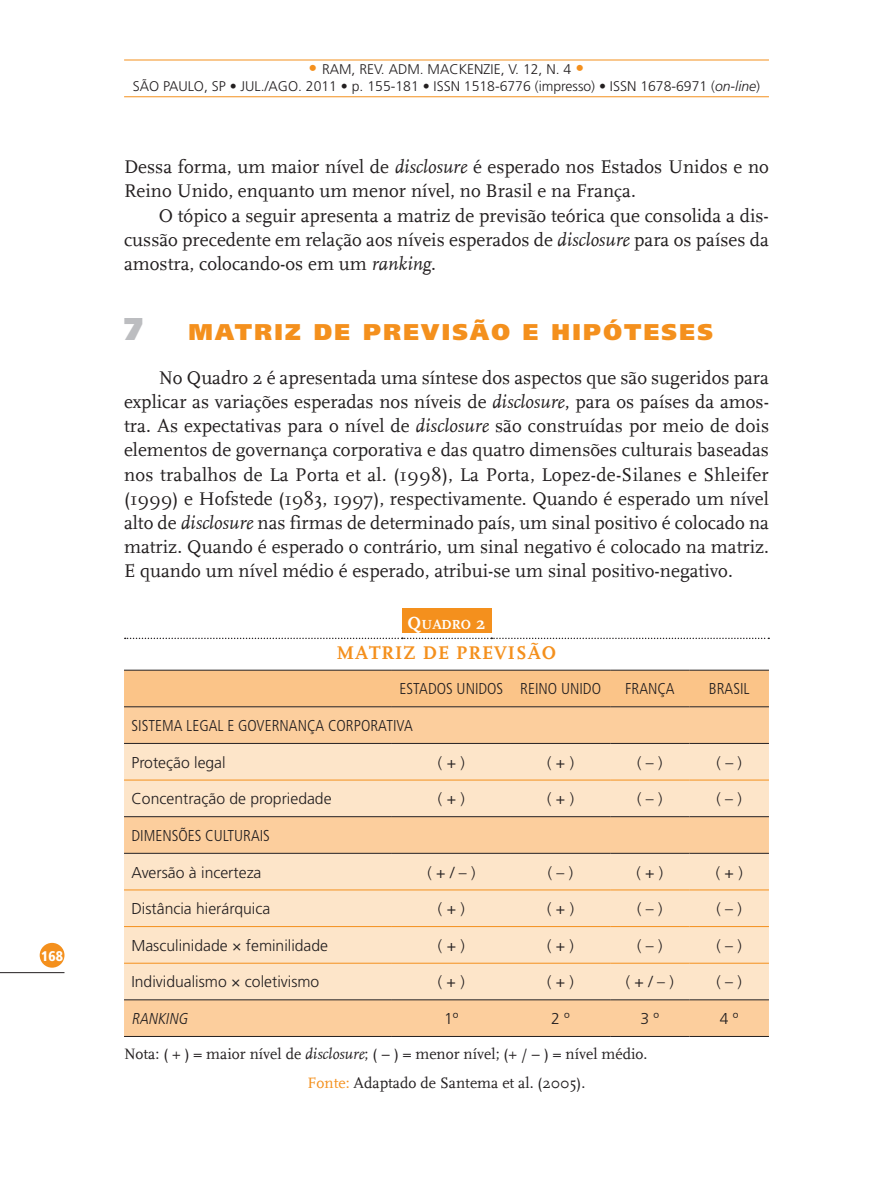
<style>
.page{position:relative;width:893px;height:1191px;background:#fff}
.page>*{position:absolute;margin:0;border:0;box-sizing:border-box;transform-origin:0 0}
.t1{font:900 31.5px "Frutiger LT Std";color:#bcbdc0}
.t2{font:900 22.75px "Frutiger LT Std";letter-spacing:.1em;color:#f4901d}
.t3{font:19.25px/24.2px "FF Scala Definitive";color:#231f20;text-align:justify}
.t4{font:700 19.25px "FF Scala Definitiver";letter-spacing:.05em;color:#f4901d}
.t5{font:300 15.75px "Frutiger LT Std";color:#231f20}
.t6{font:15.75px/29.2px "FF Scala Definitive";color:#231f20}
.t7{font:300 condensed 15.75px "Frutiger LT Std";color:#231f20}
.t8{font:italic 300 condensed 15.75px "Frutiger LT Std";color:#231f20}
.t9{font:300 14px/16.8px "Frutiger LT Std";color:#231f20;text-align:center}
.t10{font:900 condensed 14px "Frutiger LT Std";color:#fff}
.t11{font:700 13.83px "FF Scala Definitiver";color:#fff}
.s1{font-size:17.5px;color:#f4901d}
.s2{font-style:italic}
.s3{font-size:18.38px}
.s4{color:#f4901d}
</style>
<div class="page">
<div style="left:40px;top:943px;width:24px;height:24px;background:#f4901d;border-radius:50%"></div>
<hr style="left:0;top:972px;width:64px;height:1px;background:#231f20">
<hr style="left:124px;top:96px;width:645px;height:1px;background:#f4901d">
<hr style="left:124px;top:60px;width:645px;height:1px;background:#f4901d">
<div style="left:402px;top:608px;width:89px;height:25px;background:#f4901d"></div>
<svg style="left:125px;top:637px;width:644px;height:2px"></svg>
<div style="left:124px;top:670px;width:645px;height:36px;background:#fbc488"></div>
<div style="left:124px;top:707px;width:645px;height:329px;background:#fcce9d"></div>
<svg style="left:124px;top:744px;width:645px;height:255px;background:#fce0c1"></svg>
<hr style="left:124px;top:669px;width:268px;height:1px;background:#231f20">
<hr style="left:392px;top:669px;width:119px;height:1px;background:#231f20">
<hr style="left:511px;top:669px;width:99px;height:1px;background:#231f20">
<hr style="left:610px;top:669px;width:80px;height:1px;background:#231f20">
<hr style="left:690px;top:669px;width:79px;height:1px;background:#231f20">
<hr style="left:124px;top:706px;width:268px;height:1px;background:#231f20">
<hr style="left:392px;top:706px;width:119px;height:1px;background:#231f20">
<hr style="left:511px;top:706px;width:99px;height:1px;background:#231f20">
<hr style="left:610px;top:706px;width:80px;height:1px;background:#231f20">
<hr style="left:690px;top:706px;width:79px;height:1px;background:#231f20">
<hr style="left:124px;top:743px;width:268px;height:1px;background:#231f20">
<hr style="left:392px;top:743px;width:119px;height:1px;background:#231f20">
<hr style="left:511px;top:743px;width:99px;height:1px;background:#231f20">
<hr style="left:610px;top:743px;width:80px;height:1px;background:#231f20">
<hr style="left:690px;top:743px;width:79px;height:1px;background:#231f20">
<hr style="left:124px;top:816px;width:268px;height:1px;background:#231f20">
<hr style="left:392px;top:816px;width:119px;height:1px;background:#231f20">
<hr style="left:511px;top:816px;width:99px;height:1px;background:#231f20">
<hr style="left:610px;top:816px;width:80px;height:1px;background:#231f20">
<hr style="left:690px;top:816px;width:79px;height:1px;background:#231f20">
<hr style="left:124px;top:853px;width:268px;height:1px;background:#231f20">
<hr style="left:392px;top:853px;width:119px;height:1px;background:#231f20">
<hr style="left:511px;top:853px;width:99px;height:1px;background:#231f20">
<hr style="left:610px;top:853px;width:80px;height:1px;background:#231f20">
<hr style="left:690px;top:853px;width:79px;height:1px;background:#231f20">
<hr style="left:124px;top:779px;width:268px;height:1px;background:#f4901d">
<hr style="left:392px;top:779px;width:119px;height:1px;background:#f4901d">
<hr style="left:511px;top:779px;width:99px;height:1px;background:#f4901d">
<hr style="left:610px;top:779px;width:80px;height:1px;background:#f4901d">
<hr style="left:690px;top:779px;width:79px;height:1px;background:#f4901d">
<hr style="left:124px;top:889px;width:268px;height:1px;background:#f4901d">
<hr style="left:392px;top:889px;width:119px;height:1px;background:#f4901d">
<hr style="left:511px;top:889px;width:99px;height:1px;background:#f4901d">
<hr style="left:610px;top:889px;width:80px;height:1px;background:#f4901d">
<hr style="left:690px;top:889px;width:79px;height:1px;background:#f4901d">
<hr style="left:124px;top:926px;width:268px;height:1px;background:#f4901d">
<hr style="left:392px;top:926px;width:119px;height:1px;background:#f4901d">
<hr style="left:511px;top:926px;width:99px;height:1px;background:#f4901d">
<hr style="left:610px;top:926px;width:80px;height:1px;background:#f4901d">
<hr style="left:690px;top:926px;width:79px;height:1px;background:#f4901d">
<hr style="left:124px;top:962px;width:268px;height:1px;background:#f4901d">
<hr style="left:392px;top:962px;width:119px;height:1px;background:#f4901d">
<hr style="left:511px;top:962px;width:99px;height:1px;background:#f4901d">
<hr style="left:610px;top:962px;width:80px;height:1px;background:#f4901d">
<hr style="left:690px;top:962px;width:79px;height:1px;background:#f4901d">
<hr style="left:124px;top:999px;width:268px;height:1px;background:#231f20">
<hr style="left:392px;top:999px;width:119px;height:1px;background:#231f20">
<hr style="left:511px;top:999px;width:99px;height:1px;background:#231f20">
<hr style="left:610px;top:999px;width:80px;height:1px;background:#231f20">
<hr style="left:690px;top:999px;width:79px;height:1px;background:#231f20">
<hr style="left:124px;top:1036px;width:268px;height:1px;background:#231f20">
<hr style="left:392px;top:1036px;width:119px;height:1px;background:#231f20">
<hr style="left:511px;top:1036px;width:99px;height:1px;background:#231f20">
<hr style="left:610px;top:1036px;width:80px;height:1px;background:#231f20">
<hr style="left:690px;top:1036px;width:79px;height:1px;background:#231f20">
<p class="t10" style="left:41px;top:947px;width:23px">168</p>
<p class="t9" style="left:133px;top:61px;width:629px"><span class="s1">•</span> RAM, REV. ADM. MACKENZIE, V. 12, N. 4 <span class="s1">•<br></span>SÃO PAULO, SP • JUL./AGO. 2011 • p. 155-181 • ISSN 1518-6776 (impresso) • ISSN 1678-6971 (<span class="s2">on-line</span>)</p>
<p class="t3" style="left:124px;top:155px;width:646px">Dessa forma, um maior nível de <span class="s2">disclosure</span> é esperado nos Estados Unidos e no<br>Reino Unido, enquanto um menor nível, no Brasil e na França.</p>
<p class="t3" style="left:124px;top:204px;width:646px;text-indent:35px">O tópico a seguir apresenta a matriz de previsão teórica que consolida a dis&shy;cussão precedente em relação aos níveis esperados de <span class="s2">disclosure</span> para os países da amostra, colocando-os em um <span class="s2">ranking</span>.</p>
<h1 class="t1" style="left:124px;top:309px;width:20px">7</h1>
<p class="t2" style="left:188px;top:318px;width:526px">MATRIZ DE PREVISÃO E HIPÓTESES</p>
<p class="t3" style="left:124px;top:366px;width:647px;text-indent:35px">No Quadro 2 é apresentada uma síntese dos aspectos que são sugeridos para explicar as variações esperadas nos níveis de <span class="s2">disclosure</span>, para os países da amos&shy;tra. As expectativas para o nível de <span class="s2">disclosure</span> são construídas por meio de dois elementos de governança corporativa e das quatro dimensões culturais baseadas nos trabalhos de La Porta et al<span class="s2">.</span> (1998), La Porta, Lopez-de-Silanes e Shleifer (1999) e Hofstede (1983, 1997), respectivamente. Quando é esperado um nível alto de <span class="s2">disclosure</span> nas firmas de determinado país, um sinal positivo é colocado na matriz. Quando é esperado o contrário, um sinal negativo é colocado na matriz.<br>E quando um nível médio é esperado, atribui-se um sinal positivo-negativo.</p>
<p class="t11" style="left:408px;top:616px;width:79px"><span class="s3">Q</span>UADRO <span class="s3">2</span></p>
<p class="t4" style="left:337px;top:642px;width:221px">MATRIZ DE PREVISÃO</p>
<p class="t7" style="left:400px;top:680px;width:203px">ESTADOS UNIDOS REINO UNIDO</p>
<p class="t7" style="left:625px;top:680px;width:51px">FRANÇA</p>
<p class="t7" style="left:709px;top:680px;width:42px">BRASIL</p>
<p class="t7" style="left:131px;top:716px;width:283px">SISTEMA LEGAL e GOVERNANÇA CORPORATIVA</p>
<p class="t5" style="left:131px;top:753px;width:96px">Proteção legal</p>
<p class="t5" style="left:438px;top:753px;width:28px">( + )</p>
<p class="t5" style="left:547px;top:753px;width:28px">( + )</p>
<p class="t5" style="left:637px;top:753px;width:27px">( – )</p>
<p class="t5" style="left:717px;top:753px;width:27px">( – )</p>
<p class="t5" style="left:131px;top:790px;width:202px">Concentração de propriedade</p>
<p class="t5" style="left:438px;top:790px;width:28px">( + )</p>
<p class="t5" style="left:547px;top:790px;width:28px">( + )</p>
<p class="t5" style="left:637px;top:790px;width:27px">( – )</p>
<p class="t5" style="left:716px;top:790px;width:27px">( – )</p>
<p class="t7" style="left:131px;top:826px;width:140px">DIMENSÕES CULTURAIS</p>
<p class="t5" style="left:131px;top:863px;width:132px">Aversão à incerteza</p>
<p class="t5" style="left:427px;top:863px;width:49px">( + / – )</p>
<p class="t5" style="left:548px;top:863px;width:27px">( – )</p>
<p class="t5" style="left:636px;top:863px;width:28px">( + )</p>
<p class="t5" style="left:716px;top:863px;width:28px">( + )</p>
<p class="t5" style="left:131px;top:900px;width:140px">Distância hierárquica</p>
<p class="t5" style="left:438px;top:900px;width:28px">( + )</p>
<p class="t5" style="left:547px;top:900px;width:28px">( + )</p>
<p class="t5" style="left:637px;top:900px;width:27px">( – )</p>
<p class="t5" style="left:716px;top:900px;width:27px">( – )</p>
<p class="t5" style="left:131px;top:936px;width:198px">Masculinidade × feminilidade</p>
<p class="t5" style="left:438px;top:936px;width:28px">( + )</p>
<p class="t5" style="left:547px;top:936px;width:28px">( + )</p>
<p class="t5" style="left:637px;top:936px;width:27px">( – )</p>
<p class="t5" style="left:716px;top:936px;width:27px">( – )</p>
<p class="t5" style="left:131px;top:973px;width:189px">Individualismo × coletivismo</p>
<p class="t5" style="left:438px;top:973px;width:28px">( + )</p>
<p class="t5" style="left:547px;top:973px;width:28px">( + )</p>
<p class="t5" style="left:626px;top:973px;width:49px">( + / – )</p>
<p class="t5" style="left:716px;top:973px;width:27px">( – )</p>
<p class="t8" style="left:131px;top:1009px;width:61px">RANKING</p>
<p class="t5" style="left:444px;top:1009px;width:16px">1º</p>
<p class="t5" style="left:551px;top:1009px;width:20px">2 º</p>
<p class="t5" style="left:640px;top:1009px;width:20px">3 º</p>
<p class="t5" style="left:720px;top:1009px;width:20px">4 º</p>
<p class="t6" style="left:308px;top:1039px;width:341px;text-indent:-184px">Nota: ( + ) = maior nível de <span class="s2">disclosure</span>; ( – ) = menor nível; (+ / – ) = nível médio.<br><span class="s4">Fonte:</span> Adaptado de Santema et al. (2005).</p>
</div>
